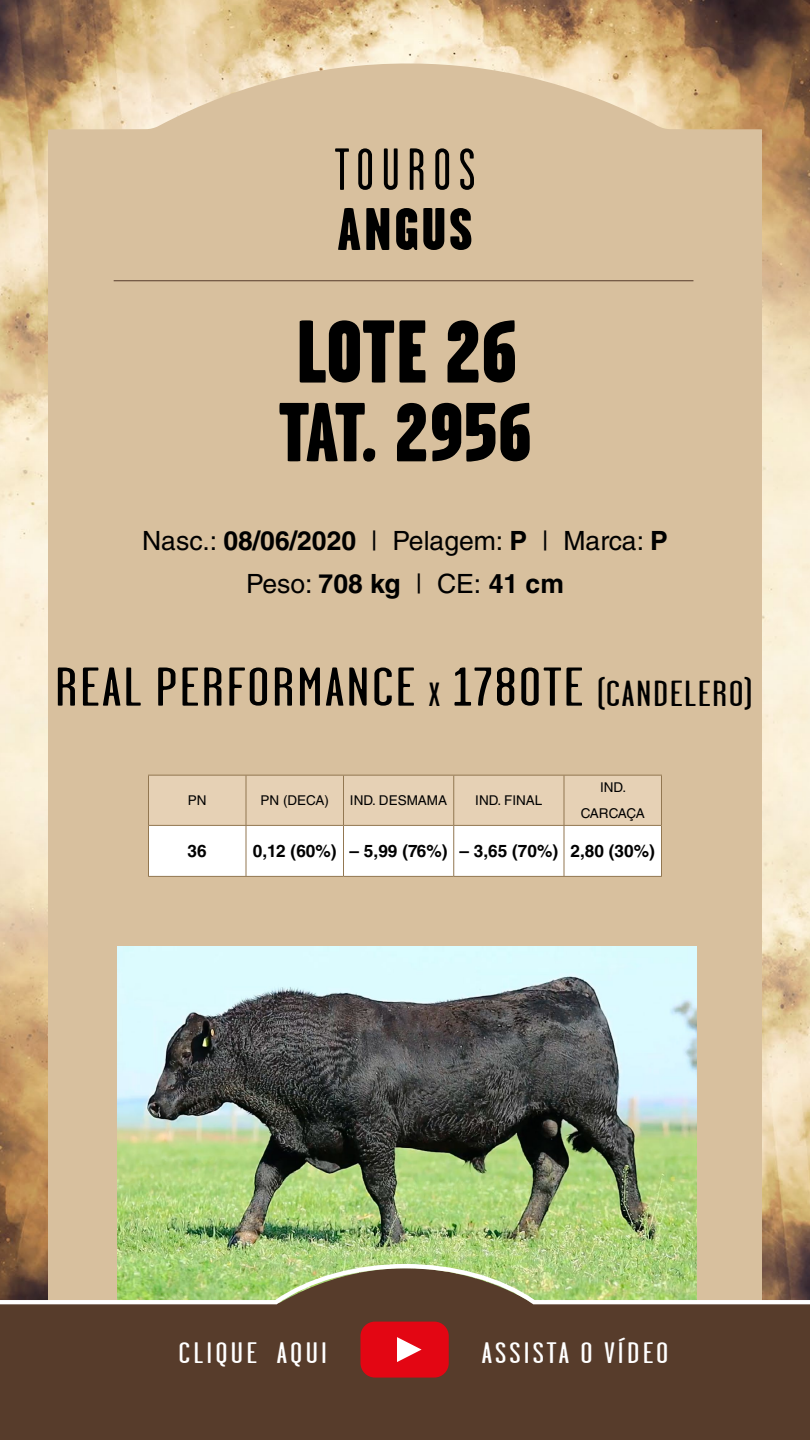
<style>
.page{position:relative;width:810px;height:1440px;background:#fff}
.page>*{position:absolute;margin:0;border:0;box-sizing:border-box;transform-origin:0 0}
.t1{font:900 88.8px "Garage Gothic";letter-spacing:-.005em;color:#000}
.t2{font:900 83.47px "Garage Gothic";color:#000}
.t3{font:900 60px "Garage Gothic";letter-spacing:.05em;color:#000}
.t4{font:59.25px "Garage Gothic";letter-spacing:.13em;color:#000}
.t5{font:54.53px "Garage Gothic";letter-spacing:.03em;color:#000;scale:1.37 1}
.t6{font:29.62px "Garage Gothic";letter-spacing:.08em;color:#fff;scale:1.37 1}
.t7{font:26.55px/43.4px "Helvetica LT Std";color:#000;text-align:center}
.t8{font:700 17.25px "Helvetica LT Std";color:#000}
.t9{font:13.5px/25.2px "Helvetica LT Std";color:#000;text-align:center}
.s1{font-weight:700}
.s2{font-size:33.53px}
.s3{font-size:36.22px}
</style>
<div class="page">
<img style="left:0;top:0;width:810px;height:1225px">
<div style="left:48px;top:60px;width:714px;height:1165px;background:#d8c09e"></div>
<img style="left:118px;top:947px;width:578px;height:278px">
<svg style="left:0;top:1225px;width:810px;height:215px;background:#69583c"></svg>
<svg style="left:0;top:1264px;width:810px;height:40px;background:#a2a775"></svg>
<div style="left:360px;top:1322px;width:89px;height:56px;background:#e30613;border-radius:15px"></div>
<svg style="left:397px;top:1337px;width:25px;height:25px"></svg>
<div style="left:151px;top:341px;width:508px;height:91px;background:#d8c09e"></div>
<svg style="left:149px;top:776px;width:512px;height:100px"></svg>
<hr style="left:148px;top:775px;width:98px;height:1px;background:#927751">
<hr style="left:148px;top:776px;width:1px;height:49px;background:#927751">
<hr style="left:246px;top:775px;width:98px;height:1px;background:#927751">
<hr style="left:246px;top:776px;width:1px;height:49px;background:#927751">
<hr style="left:344px;top:775px;width:110px;height:1px;background:#927751">
<hr style="left:343px;top:776px;width:1px;height:49px;background:#927751">
<hr style="left:454px;top:775px;width:110px;height:1px;background:#927751">
<hr style="left:453px;top:776px;width:1px;height:49px;background:#927751">
<hr style="left:564px;top:775px;width:98px;height:1px;background:#927751">
<hr style="left:564px;top:776px;width:1px;height:49px;background:#927751">
<hr style="left:148px;top:825px;width:98px;height:1px;background:#927751">
<hr style="left:148px;top:826px;width:1px;height:50px;background:#927751">
<hr style="left:246px;top:825px;width:98px;height:1px;background:#927751">
<hr style="left:246px;top:826px;width:1px;height:50px;background:#927751">
<hr style="left:344px;top:825px;width:110px;height:1px;background:#927751">
<hr style="left:343px;top:826px;width:1px;height:50px;background:#927751">
<hr style="left:454px;top:825px;width:110px;height:1px;background:#927751">
<hr style="left:453px;top:826px;width:1px;height:50px;background:#927751">
<hr style="left:564px;top:825px;width:97px;height:1px;background:#927751">
<hr style="left:564px;top:826px;width:1px;height:50px;background:#927751">
<hr style="left:148px;top:876px;width:98px;height:1px;background:#927751">
<hr style="left:246px;top:876px;width:98px;height:1px;background:#927751">
<hr style="left:344px;top:876px;width:110px;height:1px;background:#927751">
<hr style="left:454px;top:876px;width:110px;height:1px;background:#927751">
<hr style="left:564px;top:876px;width:98px;height:1px;background:#927751">
<hr style="left:661px;top:776px;width:1px;height:49px;background:#927751">
<hr style="left:661px;top:825px;width:1px;height:51px;background:#927751">
<hr style="left:114px;top:280px;width:579px;height:1px;background:#573c2b">
<h3 class="t4" style="left:335px;top:139px;width:142px">TOUROS</h3>
<h3 class="t3" style="left:337px;top:196px;width:137px">ANGUS</h3>
<h1 class="t1" style="left:296px;top:303px;width:223px">LOTE 26</h1>
<h2 class="t2" style="left:278px;top:386px;width:256px">TAT. 2956</h2>
<p class="t7" style="left:142px;top:518px;width:527px">Nasc.: <span class="s1">08/06/2020</span> | Pelagem: <span class="s1">P</span> | Marca: <span class="s1">P<br></span>Peso: <span class="s1">708 kg</span> | CE: <span class="s1">41 cm</span></p>
<h3 class="t5" style="left:55px;top:659px;width:511px">REAL PERFORMANCE <span class="s2">X</span> 1780TE <span class="s3">(CANDELERO)</span></h3>
<p class="t9" style="left:188px;top:788px;width:20px">PN</p>
<p class="t9" style="left:261px;top:788px;width:70px">PN (DECA)</p>
<p class="t9" style="left:350px;top:788px;width:99px">IND. DESMAMA</p>
<p class="t9" style="left:475px;top:788px;width:69px">IND. FINAL</p>
<p class="t9" style="left:581px;top:775px;width:65px">IND.<br>CARCAÇA</p>
<p class="t8" style="left:188px;top:840px;width:21px">36</p>
<p class="t8" style="left:253px;top:840px;width:404px">0,12 (60%) – 5,99 (76%) – 3,65 (70%) 2,80 (30%)</p>
<p class="t6" style="left:179px;top:1337px;width:110px">CLIQUE AQUI</p>
<p class="t6" style="left:482px;top:1337px;width:138px">ASSISTA O VÍDEO</p>
</div>
